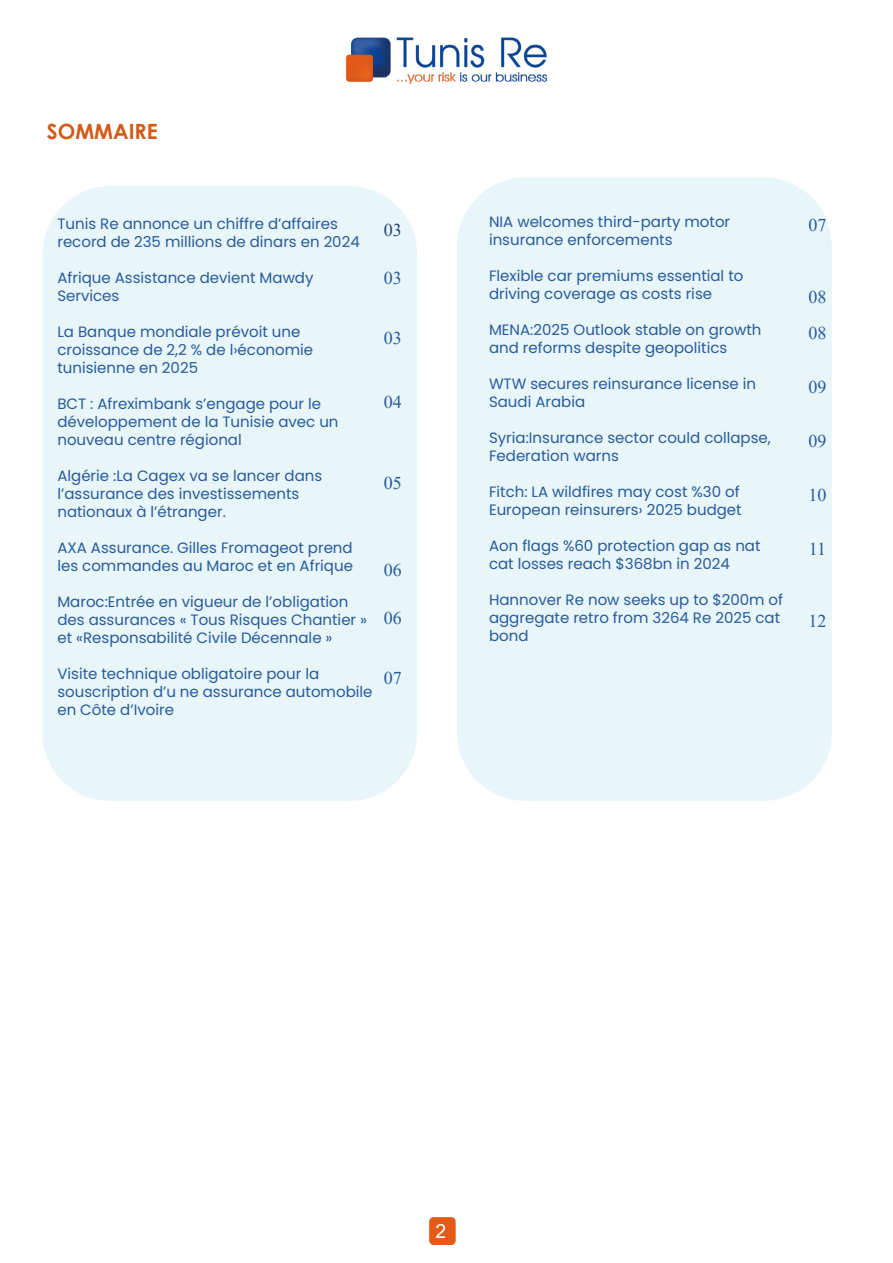
<style>
.page{position:relative;width:893px;height:1263px;background:#fff}
.page>*{position:absolute;margin:0;border:0;box-sizing:border-box;transform-origin:0 0}
.t1{font:700 21px "Century Gothic";color:#d35917}
.t2{font:19.5px "Arial";color:#fff}
.t3{font:18px/36px "Times New Roman";color:#275b9b}
.t4{font:18px "Times New Roman";color:#224176}
.t5{font:15px/18px "Poppins";color:#275b9b}
</style>
<div class="page">
<img style="left:345px;top:37px;width:203px;height:47px">
<div style="left:429px;top:1217px;width:27px;height:28px;background:#e35a19;border-radius:4px"></div>
<div style="left:43px;top:186px;width:374px;height:615px;background:#e8f5f9;border-radius:68px"></div>
<div style="left:457px;top:178px;width:375px;height:623px;background:#e8f5f9;border-radius:68px"></div>
<h1 class="t1" style="left:47px;top:115px;width:112px">SOMMAIRE</h1>
<p class="t5" style="left:57px;top:215px;width:304px">Tunis Re annonce un chiffre d’affaires record de 235 millions de dinars en 2024</p>
<p class="t5" style="left:57px;top:269px;width:258px">Afrique Assistance devient Mawdy<br>Services</p>
<p class="t5" style="left:57px;top:323px;width:257px">La Banque mondiale prévoit une croissance de 2,2 % de l›économie tunisienne en 2025</p>
<p class="t5" style="left:57px;top:395px;width:283px">BCT : Afreximbank s’engage pour le développement de la Tunisie avec un nouveau centre régional</p>
<p class="t5" style="left:57px;top:467px;width:266px">Algérie :La Cagex va se lancer dans l’assurance des investissements nationaux à l’étranger.</p>
<p class="t5" style="left:57px;top:539px;width:297px">AXA Assurance. Gilles Fromageot prend les commandes au Maroc et en Afrique</p>
<p class="t5" style="left:57px;top:593px;width:311px">Maroc:Entrée en vigueur de l’obligation des assurances « Tous Risques Chantier » et «Responsabilité Civile Décennale »</p>
<p class="t5" style="left:57px;top:665px;width:317px">Visite technique obligatoire pour la souscription d’u ne assurance automobile en Côte d’Ivoire</p>
<p class="t4" style="left:384px;top:218px;width:19px">03</p>
<p class="t3" style="left:384px;top:260px;width:19px">03</p>
<p class="t3" style="left:384px;top:320px;width:19px">03</p>
<p class="t3" style="left:384px;top:383px;width:19px">04</p>
<p class="t3" style="left:384px;top:464px;width:19px">05</p>
<p class="t3" style="left:384px;top:551px;width:19px">06</p>
<p class="t3" style="left:384px;top:599px;width:19px">06</p>
<p class="t3" style="left:384px;top:659px;width:19px">07</p>
<p class="t5" style="left:489px;top:213px;width:243px">NIA welcomes third-party motor insurance enforcements</p>
<p class="t5" style="left:489px;top:267px;width:256px">Flexible car premiums essential to driving coverage as costs rise</p>
<p class="t5" style="left:489px;top:321px;width:274px">MENA:2025 Outlook stable on growth and reforms despite geopolitics</p>
<p class="t5" style="left:489px;top:375px;width:269px">WTW secures reinsurance license in<br>Saudi Arabia</p>
<p class="t5" style="left:489px;top:429px;width:283px">Syria:Insurance sector could collapse,<br>Federation warns</p>
<p class="t5" style="left:489px;top:483px;width:254px">Fitch: LA wildfires may cost %30 of<br>European reinsurers› 2025 budget</p>
<p class="t5" style="left:489px;top:537px;width:273px">Aon flags %60 protection gap as nat cat losses reach $368bn in 2024</p>
<p class="t5" style="left:489px;top:591px;width:296px">Hannover Re now seeks up to $200m of aggregate retro from 3264 Re 2025 cat bond</p>
<p class="t3" style="left:809px;top:206px;width:19px">07</p>
<p class="t3" style="left:809px;top:278px;width:19px">08<br>08</p>
<p class="t3" style="left:809px;top:368px;width:19px">09</p>
<p class="t3" style="left:809px;top:422px;width:19px">09</p>
<p class="t3" style="left:809px;top:476px;width:19px">10</p>
<p class="t3" style="left:809px;top:530px;width:19px">11</p>
<p class="t3" style="left:809px;top:602px;width:19px">12</p>
<h2 class="t2" style="left:435px;top:1218px;width:12px">2</h2>
</div>
